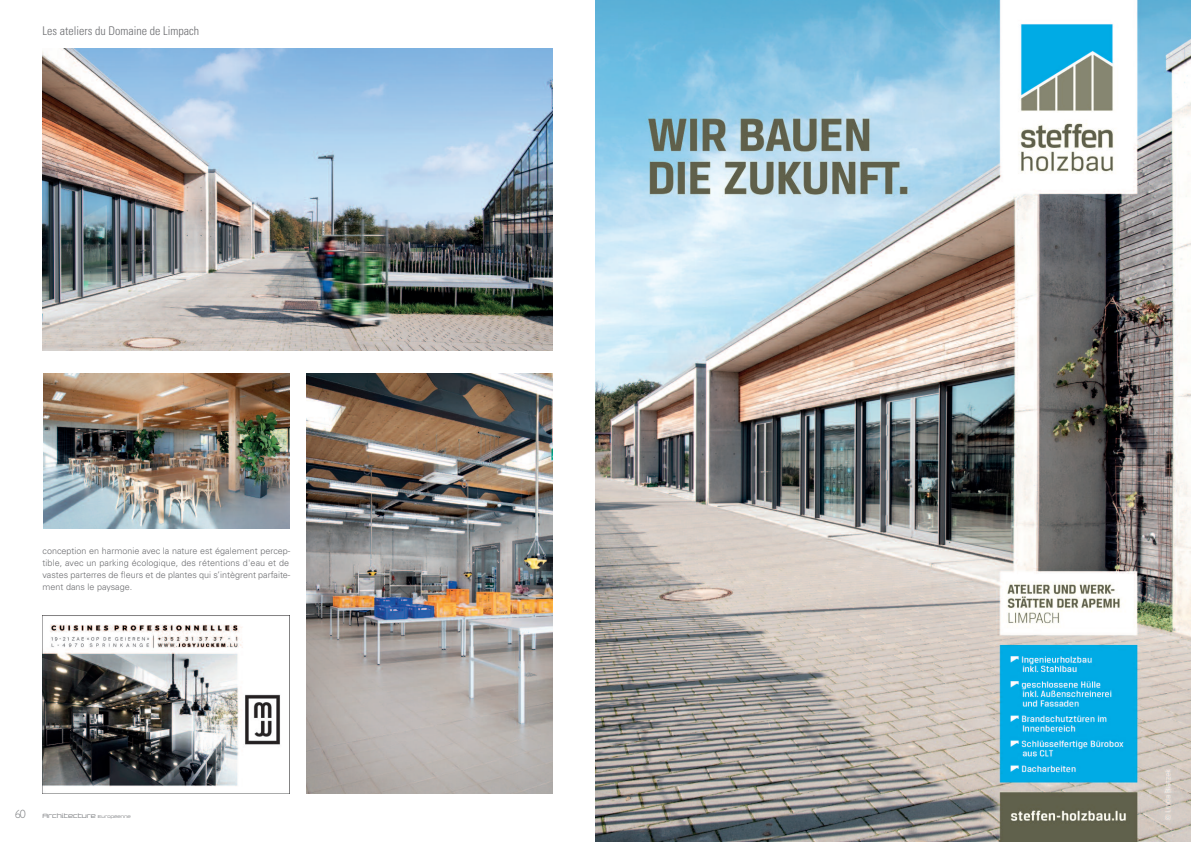
<style>
.page{position:relative;width:1191px;height:842px;background:#fff}
.page>*{position:absolute;margin:0;border:0;box-sizing:border-box;transform-origin:0 0}
.t1{font:300 condensed 12px "Univers";color:#6c6d70}
.t2{font:300 12px "Gill Sans Std";color:#808285}
.t3{font:300 9px/12px "Univers";color:#6c6d70}
.t4{font:6px "Design System C 500 R";color:#808285}
.s1{font-size:4px}
</style>
<div class="page">
<img style="left:595px;top:0;width:596px;height:842px">
<img style="left:306px;top:374px;width:247px;height:420px">
<img style="left:43px;top:48px;width:510px;height:303px">
<img style="left:44px;top:374px;width:245px;height:155px">
<img style="left:43px;top:615px;width:246px;height:179px">
<h1 class="t1" style="left:43px;top:26px;width:158px">Les ateliers du Domaine de Limpach</h1>
<p class="t3" style="left:43px;top:546px;width:249px">conception en harmonie avec la nature est également percep&shy;tible, avec un parking écologique, des rétentions d'eau et de vastes parterres de fleurs et de plantes qui s’intègrent parfaite&shy;ment dans le paysage.</p>
<h1 class="t2" style="left:15px;top:810px;width:13px">60</h1>
<p class="t4" style="left:43px;top:813px;width:90px">Architecture <span class="s1">Européenne</span></p>
</div>
